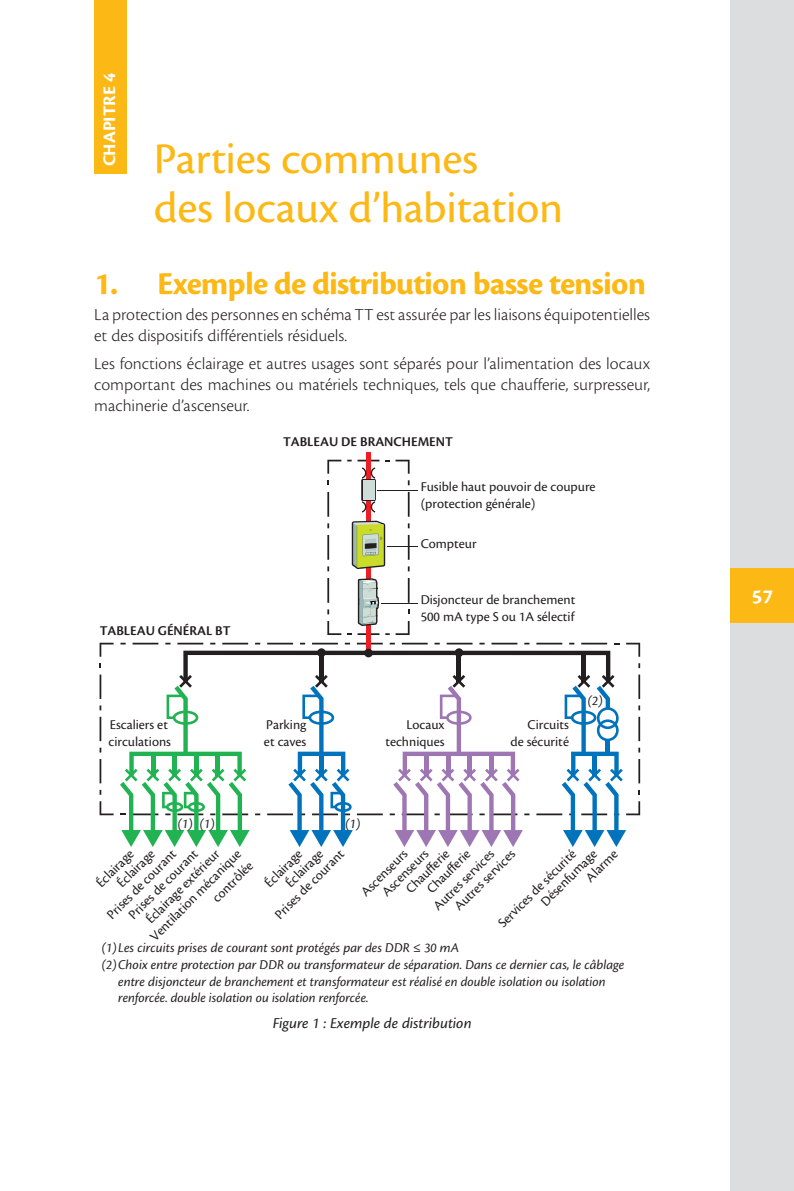
<style>
.page{position:relative;width:794px;height:1191px;background:#fff}
.page>*{position:absolute;margin:0;border:0;box-sizing:border-box;transform-origin:0 0}
.t1{font:45.5px/49px "Cronos Pro Capt";letter-spacing:-.01em;color:#fcb814}
.t2{font:33.25px "Cronos Pro Bold Capt";letter-spacing:-.03em;color:#fcb814}
.t3{font:21px "Cronos Pro Bold Capt";color:#fff}
.t4{font:18.38px "Cronos Pro Bold Capt";letter-spacing:-.005em;color:#fff}
.t5{font:17.5px/21px "Cronos Pro Lt Capt";color:#231f20}
.t6{font:15.75px "Cronos Pro Capt It";letter-spacing:-.005em;color:#231f20}
.t7{font:14px/16.8px "Cronos Pro";color:#231f20}
.t8{font:italic 14px "Cronos Pro";color:#231f20}
.t9{font:600 14px "Cronos Pro";color:#231f20}
</style>
<div class="page">
<div style="left:731px;top:0;width:63px;height:1191px;background:#dcdddf"></div>
<div style="left:731px;top:568px;width:63px;height:54px;background:#fcb814"></div>
<div style="left:94px;top:0;width:32px;height:174px;background:#fcb814"></div>
<svg style="left:385px;top:460px;width:24px;height:14px"></svg>
<svg style="left:347px;top:460px;width:32px;height:1px"></svg>
<svg style="left:327px;top:460px;width:14px;height:14px"></svg>
<hr style="left:327px;top:492px;width:2px;height:25px;background:#231f20">
<hr style="left:327px;top:535px;width:2px;height:25px;background:#231f20">
<hr style="left:327px;top:578px;width:2px;height:25px;background:#231f20">
<svg style="left:327px;top:621px;width:14px;height:14px"></svg>
<hr style="left:357px;top:633px;width:22px;height:2px;background:#231f20">
<svg style="left:385px;top:621px;width:24px;height:14px"></svg>
<svg style="left:408px;top:492px;width:1px;height:25px"></svg>
<svg style="left:408px;top:535px;width:1px;height:25px"></svg>
<svg style="left:408px;top:578px;width:1px;height:25px"></svg>
<svg style="left:100px;top:643px;width:14px;height:14px"></svg>
<svg style="left:100px;top:674px;width:1px;height:25px"></svg>
<svg style="left:100px;top:717px;width:1px;height:24px"></svg>
<svg style="left:100px;top:759px;width:1px;height:24px"></svg>
<svg style="left:100px;top:801px;width:14px;height:14px"></svg>
<div style="left:366px;top:452px;width:5px;height:201px;background:#ee1d23"></div>
<svg style="left:120px;top:643px;width:520px;height:204px"></svg>
<svg style="left:358px;top:578px;width:21px;height:48px"></svg>
<svg style="left:352px;top:521px;width:33px;height:48px;background:#a9b65e"></svg>
<svg style="left:361px;top:467px;width:15px;height:45px"></svg>
<hr style="left:378px;top:490px;width:40px;height:1px;background:#231f20">
<hr style="left:387px;top:546px;width:31px;height:1px;background:#231f20">
<hr style="left:381px;top:603px;width:37px;height:1px;background:#231f20">
<h3 class="t4" style="left:99px;top:166px;width:95px;rotate:-90deg">CHAPITRE 4</h3>
<h1 class="t1" style="left:154px;top:135px;width:411px">Parties communes<br>des locaux d’habitation</h1>
<h2 class="t2" style="left:94px;top:264px;width:553px">1. Exemple de distribution basse tension</h2>
<p class="t5" style="left:94px;top:304px;width:557px">La protection des personnes en schéma TT est assurée par les liaisons équipotentielles et des dispositifs différentiels résiduels.</p>
<p class="t5" style="left:94px;top:353px;width:557px;text-align:justify">Les fonctions éclairage et autres usages sont séparés pour l’alimentation des locaux comportant des machines ou matériels techniques, tels que chaufferie, surpresseur, machinerie d’ascenseur.</p>
<p class="t9" style="left:283px;top:433px;width:171px">TABLEAU DE BRANCHEMENT</p>
<p class="t9" style="left:100px;top:622px;width:132px">TABLEAU GÉNÉRAL BT</p>
<p class="t7" style="left:421px;top:478px;width:176px">Fusible haut pouvoir de coupure (protection générale)</p>
<p class="t7" style="left:421px;top:536px;width:58px">Compteur</p>
<p class="t7" style="left:421px;top:591px;width:156px">Disjoncteur de branchement<br>500 mA type S ou 1A sélectif</p>
<p class="t8" style="left:588px;top:692px;width:16px">(2)</p>
<p class="t7" style="left:108px;top:716px;width:64px">Escaliers et circulations</p>
<p class="t7" style="left:264px;top:716px;width:44px">Parking et caves</p>
<p class="t7" style="left:385px;top:716px;width:61px;text-align:right">Locaux techniques</p>
<p class="t8" style="left:178px;top:815px;width:38px">(1) (1)</p>
<p class="t8" style="left:345px;top:815px;width:16px">(1)</p>
<p class="t7" style="left:510px;top:716px;width:60px;text-align:right">Circuits<br>de sécurité</p>
<p class="t7" style="left:494px;top:919px;width:105px;rotate:-45deg">Services de sécurité</p>
<p class="t7" style="left:261px;top:901px;width:93px;line-height:14.9px;text-indent:30px;rotate:-45deg">Éclairage<br>Prises de courant</p>
<p class="t7" style="left:357px;top:888px;width:61px;rotate:-45deg">Ascenseurs</p>
<p class="t7" style="left:103px;top:910px;width:93px;rotate:-45deg">Prises de courant</p>
<p class="t7" style="left:125px;top:910px;width:93px;rotate:-45deg">Prises de courant</p>
<p class="t7" style="left:142px;top:915px;width:100px;rotate:-45deg">Éclairage extérieur</p>
<p class="t7" style="left:378px;top:888px;width:61px;rotate:-45deg">Ascenseurs</p>
<p class="t7" style="left:239px;top:857px;width:49px;line-height:26.2px;text-indent:-48px;rotate:-45deg">contrôlée<br>Éclairage</p>
<p class="t7" style="left:441px;top:892px;width:82px;line-height:14.9px;text-indent:-15px;rotate:-45deg">Autres services<br>Autres services</p>
<p class="t7" style="left:146px;top:932px;width:125px;rotate:-45deg">Ventilation mécanique</p>
<p class="t7" style="left:537px;top:897px;width:75px;rotate:-45deg">Désenfumage</p>
<p class="t7" style="left:582px;top:873px;width:41px;rotate:-45deg">Alarme</p>
<p class="t7" style="left:92px;top:879px;width:49px;rotate:-45deg">Éclairage</p>
<p class="t7" style="left:113px;top:879px;width:49px;rotate:-45deg">Éclairage</p>
<p class="t7" style="left:402px;top:885px;width:57px;rotate:-45deg">Chauff erie</p>
<p class="t7" style="left:423px;top:885px;width:57px;rotate:-45deg">Chauff erie</p>
<p class="t8" style="left:102px;top:939px;width:359px">(1)Les circuits prises de courant sont protégés par des DDR ≤ 30 mA</p>
<p class="t8" style="left:102px;top:956px;width:524px">(2)Choix entre protection par DDR ou transformateur de séparation. Dans ce dernier cas, le câblage</p>
<p class="t8" style="left:118px;top:973px;width:489px">entre disjoncteur de branchement et transformateur est réalisé en double isolation ou isolation</p>
<p class="t8" style="left:118px;top:990px;width:252px">renforcée. double isolation ou isolation renforcée.</p>
<p class="t6" style="left:273px;top:1014px;width:200px">Figure 1 : Exemple de distribution</p>
<h3 class="t3" style="left:752px;top:585px;width:23px">57</h3>
</div>
